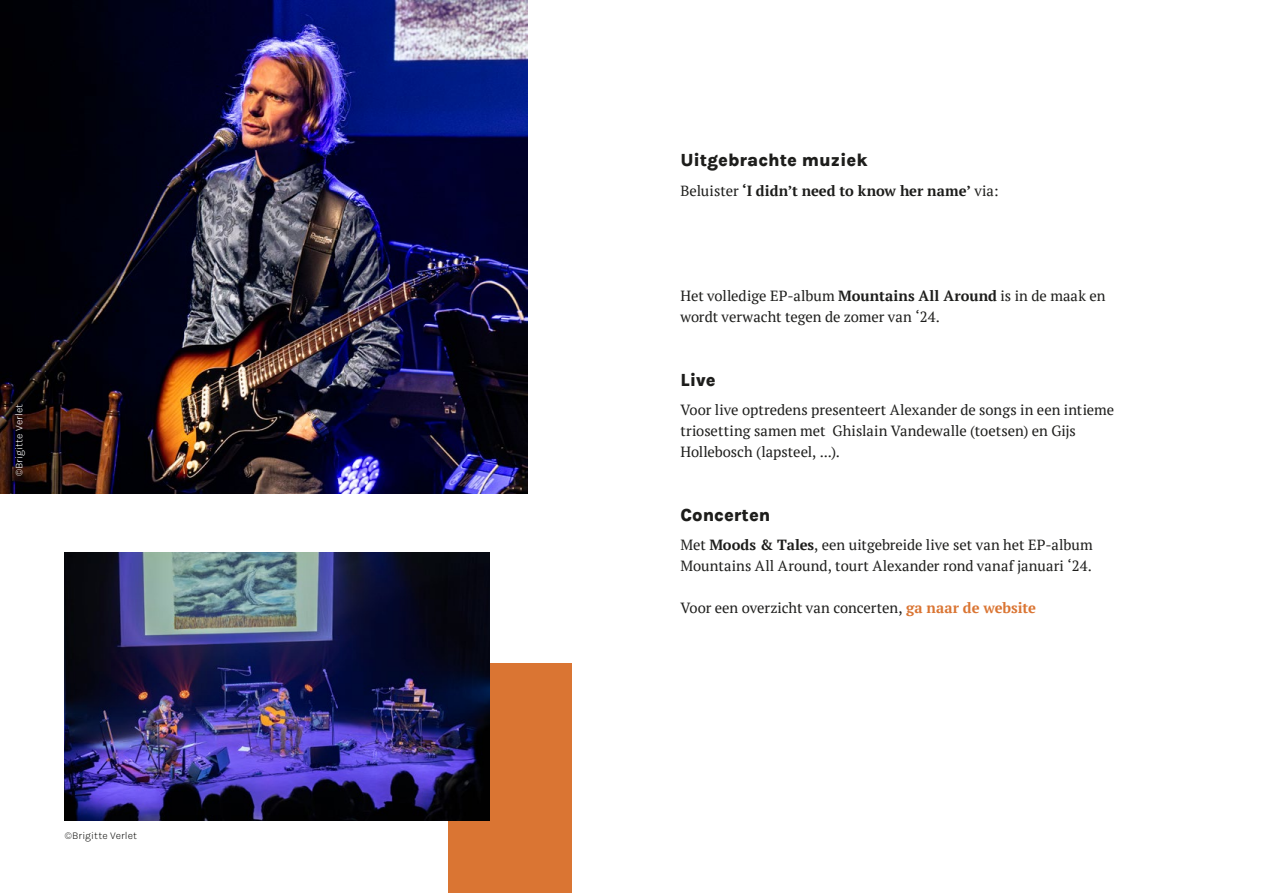
<style>
.page{position:relative;width:1263px;height:893px;background:#fff}
.page>*{position:absolute;margin:0;border:0;box-sizing:border-box;transform-origin:0 0}
.Subtitel{font:800 18px "Karla";color:#1d1d1b}
.Body{font:14.7px/21px "PT Serif";color:#1d1d1b}
.Body-2{font:700 14.7px "PT Serif";letter-spacing:-.005em;color:#1d1d1b}
.t1{font:300 10.5px "Karla";letter-spacing:.005em;color:#fff}
.t2{font:300 10.5px "Karla";letter-spacing:.005em;color:#1d1d1b}
.s1{font-weight:400}
.s2{font-weight:700}
.s3{font-weight:700;color:#da7533}
</style>
<div class="page">
<img style="left:0;top:0;width:527px;height:493px">
<div style="left:449px;top:663px;width:123px;height:230px;background:#da7533"></div>
<img style="left:65px;top:553px;width:425px;height:267px">
<p class="t1" style="left:12px;top:476px;width:74px;rotate:-90deg">©Brigitte Verlet</p>
<p class="t2" style="left:65px;top:829px;width:74px">©Brigitte Verlet</p>
<p class="Subtitel" style="left:680px;top:149px;width:189px">Uitgebrachte muziek</p>
<p class="Body-2" style="left:680px;top:181px;width:320px"><span class="s1">Beluister</span> ‘I didn’t need to know her name’ <span class="s1">via:</span></p>
<p class="Body" style="left:680px;top:285px;width:426px">Het volledige EP-album <span class="s2">Mountains All Around</span> is in de maak en wordt verwacht tegen de zomer van ‘24.</p>
<p class="Subtitel" style="left:680px;top:368px;width:37px">Live</p>
<p class="Body" style="left:680px;top:399px;width:435px">Voor live optredens presenteert Alexander de songs in een intieme triosetting samen met Ghislain Vandewalle (toetsen) en Gijs<br>Hollebosch (lapsteel, ...).</p>
<p class="Subtitel" style="left:680px;top:503px;width:92px">Concerten</p>
<p class="Body" style="left:680px;top:534px;width:414px">Met <span class="s2">Moods &amp; Tales</span>, een uitgebreide live set van het EP-album<br>Mountains All Around, tourt Alexander rond vanaf januari ‘24.</p>
<p class="Body" style="left:680px;top:597px;width:357px">Voor een overzicht van concerten, <span class="s3">ga naar de website</span></p>
</div>
